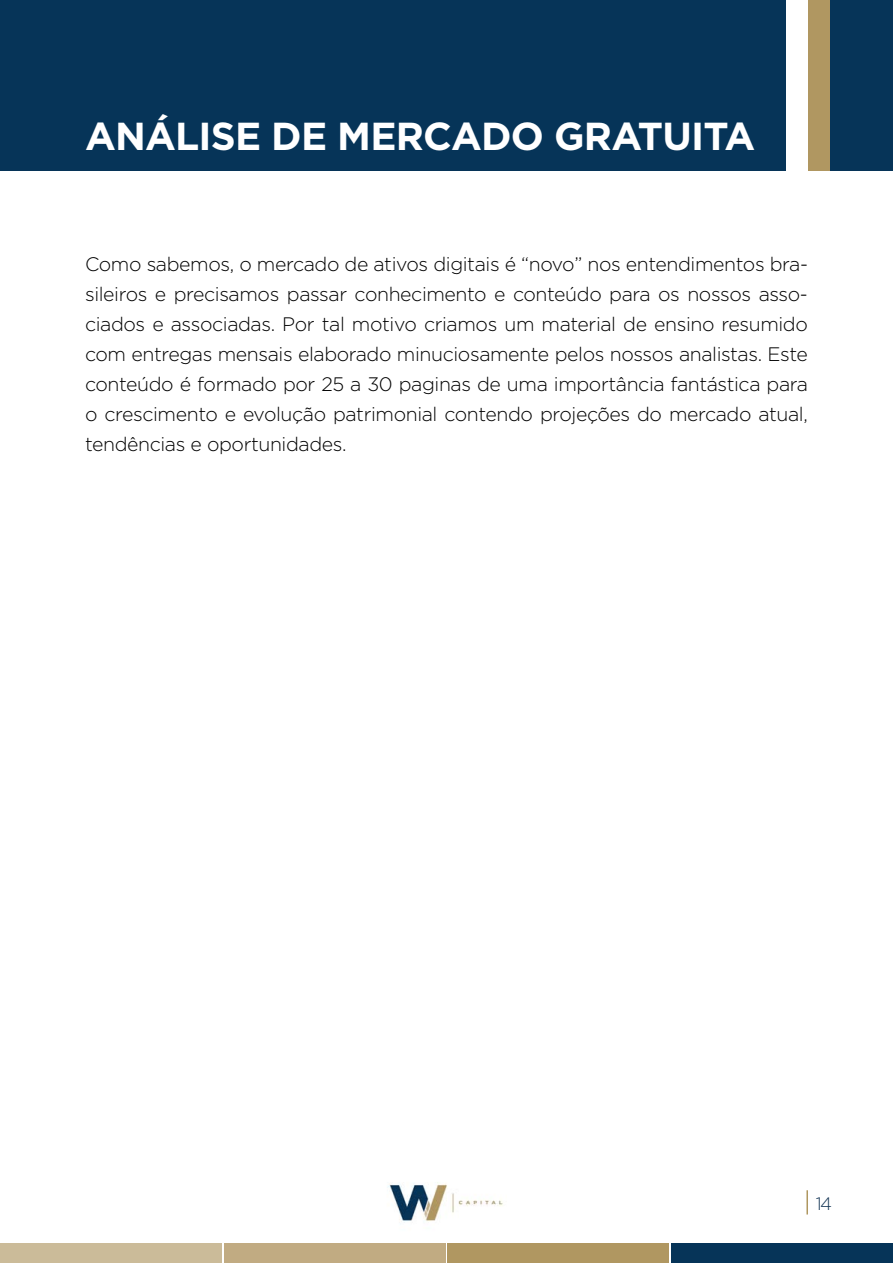
<style>
.page{position:relative;width:893px;height:1263px;background:#fff}
.page>*{position:absolute;margin:0;border:0;box-sizing:border-box;transform-origin:0 0}
.t1{font:700 39px "Gotham";letter-spacing:-.02em;color:#fff}
.t2{font:300 19.5px/30px "Gotham";letter-spacing:-.02em;color:#000;text-align:justify}
.t3{font:300 18px "Gotham";color:#153656}
</style>
<div class="page">
<hr style="left:806px;top:1190px;width:2px;height:24px;background:#af9760">
<img style="left:387px;top:1182px;width:116px;height:41px">
<div style="left:0;top:1243px;width:222px;height:20px;background:#cbbb99"></div>
<div style="left:224px;top:1243px;width:221px;height:20px;background:#c1ab82"></div>
<div style="left:447px;top:1243px;width:222px;height:20px;background:#b09761"></div>
<div style="left:671px;top:1243px;width:222px;height:20px;background:#063458"></div>
<div style="left:0;top:0;width:893px;height:170px;background:#063458"></div>
<div style="left:787px;top:0;width:21px;height:170px;background:#fff"></div>
<div style="left:808px;top:0;width:21px;height:170px;background:#b09761"></div>
<h1 class="t1" style="left:85px;top:110px;width:672px">ANÁLISE DE MERCADO GRATUITA</h1>
<p class="t2" style="left:85px;top:248px;width:724px">Como sabemos, o mercado de ativos digitais é “novo” nos entendimentos bra&shy;sileiros e precisamos passar conhecimento e conteúdo para os nossos asso&shy;ciados e associadas. Por tal motivo criamos um material de ensino resumido com entregas mensais elaborado minuciosamente pelos nossos analistas. Este conteúdo é formado por 25 a 30 paginas de uma importância fantástica para o crescimento e evolução patrimonial contendo projeções do mercado atual, tendências e oportunidades.</p>
<p class="t3" style="left:816px;top:1192px;width:18px">14</p>
</div>
